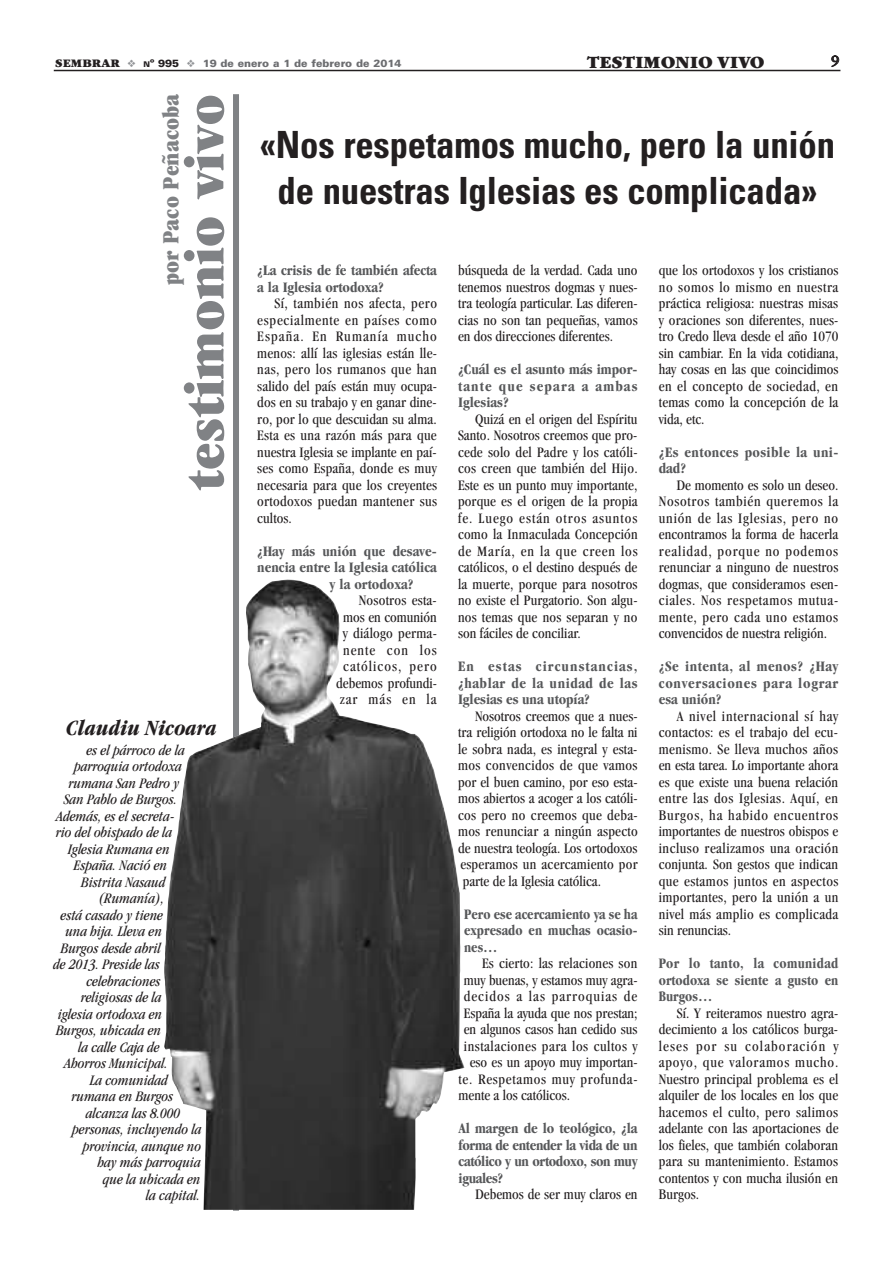
<style>
.page{position:relative;width:893px;height:1263px;background:#fff}
.page>*{position:absolute;margin:0;border:0;box-sizing:border-box;transform-origin:0 0}
.t1{font:ultra-condensed 57px "Garamond";color:#808285;scale:1.1 1}
.t2{font:700 condensed 37.5px/46.5px "Univers";letter-spacing:-.005em;color:#231f20;text-align:center}
.t3{font:ultra-condensed 24px "Garamond";color:#808285}
.t4{font:italic 700 condensed 22.5px "Garamond";color:#231f20}
.t5{font:900 18px "Garamond";color:#231f20}
.t6{font:condensed 15px/16.5px "Garamond";letter-spacing:.005em;color:#231f20;text-align:justify}
.t7{font:italic condensed 15px "Garamond";color:#231f20}
.t8{font:700 condensed 15px/16.5px "Garamond";color:#57585a;text-align:justify}
.t9{font:700 condensed 15px/16.5px "Garamond";color:#57585a;text-align:justify;scale:.96 1}
.t10{font:700 condensed 15px/16.5px "Garamond";letter-spacing:.025em;color:#57585a}
.t11{font:condensed 15px "Garamond";letter-spacing:.035em;color:#231f20}
.t12{font:condensed 15px "Garamond";letter-spacing:.045em;color:#231f20}
.t13{font:condensed 15px "Garamond";letter-spacing:.03em;color:#231f20}
.t14{font:condensed 15px "Garamond";letter-spacing:.065em;color:#231f20}
.t15{font:15px "Garamond";color:#231f20}
.t16{font:900 10.5px "Univers";color:#6c6d70}
.s1{font-family:"Garamond";font-size:12px;color:#231f20}
.s2{color:#939598}
.s3{font-size:7.8px;color:#231f20}
.s4{color:#231f20}
</style>
<div class="page">
<hr style="left:54px;top:70px;width:786px;height:1px;background:#231f20">
<div style="left:233px;top:94px;width:6px;height:1117px;background:#808285"></div>
<img style="left:164px;top:579px;width:300px;height:631px">
<p class="t16" style="left:55px;top:59px;width:348px"><span class="s1">SEMBRAR</span> <span class="s2">❖</span> <span class="s3">N</span><span class="s4">º 995</span> <span class="s2">❖</span> 19 de enero a 1 de febrero de 2014</p>
<p class="t5" style="left:587px;top:56px;width:179px">TESTIMONIO VIVO</p>
<p class="t15" style="left:831px;top:55px;width:9px">9</p>
<h3 class="t3" style="left:162px;top:285px;width:193px;rotate:-90deg">por Paco Peñacoba</h3>
<h1 class="t1" style="left:184px;top:491px;width:362px;rotate:-90deg">testimonio vivo</h1>
<h3 class="t4" style="left:66px;top:719px;width:152px">Claudiu Nicoara</h3>
<p class="t7" style="left:86px;top:744px;width:100px">es el párroco de la</p>
<p class="t7" style="left:74px;top:760px;width:109px">parroquia ortodoxa</p>
<p class="t7" style="left:69px;top:777px;width:112px">rumana San Pedro y</p>
<p class="t7" style="left:64px;top:793px;width:115px">San Pablo de Burgos.</p>
<p class="t7" style="left:56px;top:810px;width:120px">Además, es el secreta-</p>
<p class="t7" style="left:56px;top:826px;width:118px">rio del obispado de la</p>
<p class="t7" style="left:68px;top:843px;width:103px">Iglesia Rumana en</p>
<p class="t7" style="left:74px;top:859px;width:95px">España. Nació en</p>
<p class="t7" style="left:81px;top:876px;width:86px">Bistrita Nasaud</p>
<p class="t7" style="left:98px;top:892px;width:67px">(Rumanía),</p>
<p class="t7" style="left:61px;top:909px;width:104px">está casado y tiene</p>
<p class="t7" style="left:65px;top:925px;width:98px">una hija. Lleva en</p>
<p class="t7" style="left:61px;top:942px;width:101px">Burgos desde abril</p>
<p class="t7" style="left:53px;top:958px;width:108px">de 2013. Preside las</p>
<p class="t7" style="left:86px;top:975px;width:76px">celebraciones</p>
<p class="t7" style="left:81px;top:991px;width:82px">religiosas de la</p>
<p class="t7" style="left:58px;top:1008px;width:106px">iglesia ortodoxa en</p>
<p class="t7" style="left:56px;top:1024px;width:106px">Burgos, ubicada en</p>
<p class="t7" style="left:78px;top:1041px;width:83px">la calle Caja de</p>
<p class="t7" style="left:64px;top:1057px;width:105px">Ahorros Municipal.</p>
<p class="t7" style="left:90px;top:1074px;width:80px">La comunidad</p>
<p class="t7" style="left:72px;top:1090px;width:103px">rumana en Burgos</p>
<p class="t7" style="left:86px;top:1107px;width:96px">alcanza las 8.000</p>
<p class="t7" style="left:72px;top:1123px;width:131px">personas, incluyendo la</p>
<p class="t7" style="left:83px;top:1140px;width:120px">provincia, aunque no</p>
<p class="t7" style="left:97px;top:1156px;width:105px">hay más parroquia</p>
<p class="t7" style="left:103px;top:1173px;width:99px">que la ubicada en</p>
<p class="t7" style="left:146px;top:1189px;width:56px">la capital.</p>
<h2 class="t2" style="left:260px;top:124px;width:577px">«Nos respetamos mucho, pero la unión de nuestras Iglesias es complicada»</h2>
<p class="t8" style="left:257px;top:263px;width:181px">¿La crisis de fe también afecta a la Iglesia ortodoxa?</p>
<p class="t6" style="left:257px;top:296px;width:181px;text-indent:17px">Sí, también nos afecta, pero especialmente en países como España. En Rumanía mucho menos: allí las iglesias están lle&shy;nas, pero los rumanos que han salido del país están muy ocupa&shy;dos en su trabajo y en ganar dine&shy;ro, por lo que descuidan su alma.<br>Esta es una razón más para que nuestra Iglesia se implante en paí&shy;ses como España, donde es muy necesaria para que los creyentes ortodoxos puedan mantener sus cultos.</p>
<p class="t8" style="left:257px;top:544px;width:181px">¿Hay más unión que desave-</p>
<p class="t8" style="left:257px;top:560px;width:181px">nencia entre la Iglesia católica</p>
<p class="t8" style="left:330px;top:577px;width:86px">y la ortodoxa?</p>
<p class="t6" style="left:336px;top:593px;width:102px;text-align:right">Nosotros esta&shy;mos en comunión y diálogo perma&shy;nente con los católicos, pero debemos profundi&shy;zar más en la</p>
<p class="t6" style="left:458px;top:263px;width:181px">búsqueda de la verdad. Cada uno tenemos nuestros dogmas y nues&shy;tra teología particular. Las diferen&shy;cias no son tan pequeñas, vamos en dos direcciones diferentes.</p>
<p class="t8" style="left:458px;top:362px;width:181px">¿Cuál es el asunto más impor&shy;tante que separa a ambas Iglesias?</p>
<p class="t6" style="left:458px;top:412px;width:181px;text-indent:17px">Quizá en el origen del Espíritu Santo. Nosotros creemos que pro&shy;cede solo del Padre y los católi&shy;cos creen que también del Hijo.<br>Este es un punto muy importante, porque es el origen de la propia fe. Luego están otros asuntos como la Inmaculada Concepción de María, en la que creen los católicos, o el destino después de la muerte, porque para nosotros no existe el Purgatorio. Son algu&shy;nos temas que nos separan y no son fáciles de conciliar.</p>
<p class="t8" style="left:458px;top:659px;width:181px">En estas circunstancias, ¿hablar de la unidad de las Iglesias es una utopía?</p>
<p class="t6" style="left:475px;top:709px;width:164px">Nosotros creemos que a nues-</p>
<p class="t6" style="left:458px;top:725px;width:181px">tra religión ortodoxa no le falta ni</p>
<p class="t6" style="left:458px;top:742px;width:181px">le sobra nada, es integral y esta-</p>
<p class="t13" style="left:458px;top:760px;width:181px">mos convencidos de que vamos</p>
<p class="t6" style="left:458px;top:775px;width:181px">por el buen camino, por eso esta-</p>
<p class="t6" style="left:458px;top:791px;width:181px">mos abiertos a acoger a los católi-</p>
<p class="t6" style="left:458px;top:808px;width:181px">cos pero no creemos que deba-</p>
<p class="t6" style="left:458px;top:824px;width:181px">mos renunciar a ningún aspecto</p>
<p class="t6" style="left:458px;top:841px;width:181px">de nuestra teología. Los ortodoxos</p>
<p class="t6" style="left:460px;top:857px;width:179px">esperamos un acercamiento por</p>
<p class="t6" style="left:463px;top:874px;width:140px">parte de la Iglesia católica.</p>
<p class="t9" style="left:464px;top:907px;width:182px">Pero ese acercamiento ya se ha expresado en muchas ocasio&shy;nes…</p>
<p class="t6" style="left:482px;top:956px;width:157px">Es cierto: las relaciones son</p>
<p class="t6" style="left:464px;top:973px;width:175px">muy buenas, y estamos muy agra-</p>
<p class="t14" style="left:464px;top:991px;width:175px">decidos a las parroquias de</p>
<p class="t6" style="left:464px;top:1006px;width:175px">España la ayuda que nos prestan;</p>
<p class="t6" style="left:464px;top:1022px;width:175px">en algunos casos han cedido sus</p>
<p class="t11" style="left:464px;top:1040px;width:175px">instalaciones para los cultos y</p>
<p class="t6" style="left:470px;top:1055px;width:169px">eso es un apoyo muy importan-</p>
<p class="t12" style="left:459px;top:1073px;width:180px">te. Respetamos muy profunda-</p>
<p class="t6" style="left:459px;top:1088px;width:113px">mente a los católicos.</p>
<p class="t8" style="left:459px;top:1121px;width:180px">Al margen de lo teológico, ¿la forma de entender la vida de un católico y un ortodoxo, son muy iguales?</p>
<p class="t6" style="left:476px;top:1187px;width:163px">Debemos de ser muy claros en</p>
<p class="t6" style="left:659px;top:263px;width:181px">que los ortodoxos y los cristianos no somos lo mismo en nuestra práctica religiosa: nuestras misas y oraciones son diferentes, nues&shy;tro Credo lleva desde el año 1070 sin cambiar. En la vida cotidiana, hay cosas en las que coincidimos en el concepto de sociedad, en temas como la concepción de la vida, etc.</p>
<p class="t10" style="left:659px;top:445px;width:181px">¿Es entonces posible la uni&shy;dad?</p>
<p class="t6" style="left:659px;top:478px;width:181px;text-indent:18px">De momento es solo un deseo.<br>Nosotros también queremos la unión de las Iglesias, pero no encontramos la forma de hacerla realidad, porque no podemos renunciar a ninguno de nuestros dogmas, que consideramos esen&shy;ciales. Nos respetamos mutua&shy;mente, pero cada uno estamos convencidos de nuestra religión.</p>
<p class="t8" style="left:659px;top:659px;width:181px">¿Se intenta, al menos? ¿Hay conversaciones para lograr esa unión?</p>
<p class="t6" style="left:659px;top:709px;width:181px;text-indent:18px">A nivel internacional sí hay contactos: es el trabajo del ecu&shy;menismo. Se lleva muchos años en esta tarea. Lo importante ahora es que existe una buena relación entre las dos Iglesias. Aquí, en Burgos, ha habido encuentros importantes de nuestros obispos e incluso realizamos una oración conjunta. Son gestos que indican que estamos juntos en aspectos importantes, pero la unión a un nivel más amplio es complicada sin renuncias.</p>
<p class="t9" style="left:659px;top:956px;width:188px">Por lo tanto, la comunidad ortodoxa se siente a gusto en Burgos…</p>
<p class="t6" style="left:659px;top:1006px;width:181px;text-indent:18px">Sí. Y reiteramos nuestro agra&shy;decimiento a los católicos burga&shy;leses por su colaboración y apoyo, que valoramos mucho.<br>Nuestro principal problema es el alquiler de los locales en los que hacemos el culto, pero salimos adelante con las aportaciones de los fieles, que también colaboran para su mantenimiento. Estamos contentos y con mucha ilusión en Burgos.</p>
</div>
